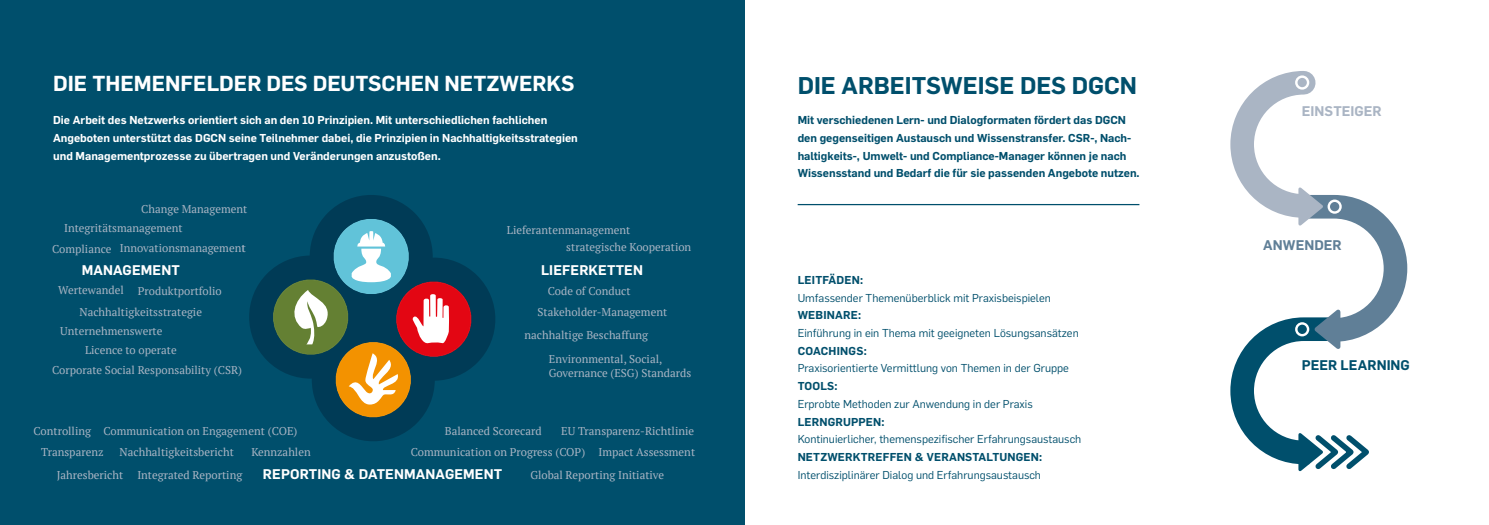
<style>
.page{position:relative;width:1489px;height:525px;background:#fff}
.page>*{position:absolute;margin:0;border:0;box-sizing:border-box;transform-origin:0 0}
.t1{font:600 23.75px "Flama";color:#004f6c}
.t2{font:600 21.25px "Flama";color:#fff}
.t3{font:600 13.75px "Flama";letter-spacing:.01em;color:#fff}
.t4{font:600 13.75px "Flama";letter-spacing:.005em;color:#004f6c}
.t5{font:600 13.75px "Flama";letter-spacing:.005em;color:#aab5c4}
.t6{font:600 13.75px "Flama";color:#607f97}
.t7{font:11.25px/13.5px "PT Serif";color:#aab5c4}
.t8{font:11.25px "Flama";color:#004f6c}
.t9{font:600 11.25px/17.8px "Flama";color:#004f6c}
.t10{font:600 11.25px/17.8px "Flama";color:#fff}
.t11{font:600 11.25px "Flama";letter-spacing:.02em;color:#004f6c}
</style>
<div class="page">
<div style="left:0;top:0;width:744px;height:524px;background:#004f6c"></div>
<svg style="left:249px;top:195px;width:246px;height:246px"></svg>
<svg style="left:268px;top:214px;width:208px;height:206px"></svg>
<hr style="left:797px;top:204px;width:342px;height:1px;background:#004f6c">
<svg style="left:1230px;top:71px;width:178px;height:401px"></svg>
<h2 class="t2" style="left:53px;top:68px;width:523px">DIE THEMENFELDER DES DEUTSCHEN NETZWERKS</h2>
<p class="t10" style="left:53px;top:110px;width:526px">Die Arbeit des Netzwerks orientiert sich an den 10 Prinzipien. Mit unterschiedlichen fachlichen<br>Angeboten unterstützt das DGCN seine Teilnehmer dabei, die Prinzipien in Nachhaltigkeitsstrategien und Managementprozesse zu übertragen und Veränderungen anzustoßen.</p>
<p class="t7" style="left:141px;top:202px;width:108px">Change Management</p>
<p class="t7" style="left:64px;top:221px;width:120px">Integritätsmanagement</p>
<p class="t7" style="left:120px;top:241px;width:127px">Innovationsmanagement</p>
<p class="t7" style="left:58px;top:283px;width:67px">Wertewandel</p>
<p class="t7" style="left:52px;top:242px;width:61px">Compliance</p>
<p class="t3" style="left:82px;top:259px;width:100px">MANAGEMENT</p>
<p class="t7" style="left:138px;top:283px;width:85px">Produktportfolio</p>
<p class="t7" style="left:79px;top:305px;width:124px">Nachhaltigkeitsstrategie</p>
<p class="t7" style="left:60px;top:324px;width:104px">Unternehmenswerte</p>
<p class="t7" style="left:85px;top:342px;width:93px">Licence to operate</p>
<p class="t7" style="left:52px;top:362px;width:191px">Corporate Social Responsability (CSR)</p>
<p class="t7" style="left:507px;top:223px;width:125px">Lieferantenmanagement</p>
<p class="t7" style="left:566px;top:240px;width:126px">strategische Kooperation</p>
<p class="t7" style="left:548px;top:283px;width:84px">Code of Conduct</p>
<p class="t3" style="left:541px;top:259px;width:103px">LIEFERKETTEN</p>
<p class="t7" style="left:537px;top:305px;width:131px">Stakeholder-Management</p>
<p class="t7" style="left:524px;top:328px;width:125px">nachhaltige Beschaffung</p>
<p class="t7" style="left:549px;top:352px;width:144px">Environmental, Social,<br>Governance (ESG) Standards</p>
<p class="t7" style="left:445px;top:423px;width:98px">Balanced Scorecard</p>
<p class="t3" style="left:263px;top:464px;width:241px">REPORTING &amp; DATENMANAGEMENT</p>
<p class="t7" style="left:34px;top:423px;width:59px">Controlling</p>
<p class="t7" style="left:561px;top:423px;width:134px">EU Transparenz-Richtlinie</p>
<p class="t7" style="left:103px;top:423px;width:195px">Communication on Engagement (COE)</p>
<p class="t7" style="left:41px;top:445px;width:64px">Transparenz</p>
<p class="t7" style="left:120px;top:445px;width:116px">Nachhaltigkeitsbericht</p>
<p class="t7" style="left:251px;top:445px;width:61px">Kennzahlen</p>
<p class="t7" style="left:411px;top:445px;width:286px">Communication on Progress (COP) Impact Assessment</p>
<p class="t7" style="left:137px;top:468px;width:106px">Integrated Reporting</p>
<p class="t7" style="left:530px;top:468px;width:135px">Global Reporting Initiative</p>
<p class="t7" style="left:57px;top:468px;width:68px">Jahresbericht</p>
<h1 class="t1" style="left:797px;top:68px;width:341px">DIE ARBEITSWEISE DES DGCN</h1>
<p class="t9" style="left:797px;top:110px;width:343px">Mit verschiedenen Lern- und Dialogformaten fördert das DGCN den gegenseitigen Austausch und Wissenstransfer. CSR-, Nach&shy;haltigkeits-, Umwelt- und Compliance-Manager können je nach Wissensstand und Bedarf die für sie passenden Angebote nutzen.</p>
<p class="t11" style="left:797px;top:271px;width:67px">LEITFÄDEN:</p>
<p class="t8" style="left:797px;top:289px;width:255px">Umfassender Themenüberblick mit Praxisbeispielen</p>
<p class="t11" style="left:797px;top:307px;width:65px">WEBINARE:</p>
<p class="t8" style="left:797px;top:325px;width:282px">Einführung in ein Thema mit geeigneten Lösungsansätzen</p>
<p class="t11" style="left:797px;top:342px;width:71px">COACHINGS:</p>
<p class="t8" style="left:797px;top:360px;width:273px">Praxisorientierte Vermittlung von Themen in der Gruppe</p>
<p class="t9" style="left:797px;top:376px;width:41px">TOOLS:</p>
<p class="t8" style="left:797px;top:396px;width:237px">Erprobte Methoden zur Anwendung in der Praxis</p>
<p class="t9" style="left:797px;top:412px;width:88px">LERNGRUPPEN:</p>
<p class="t8" style="left:797px;top:431px;width:285px">Kontinuierlicher, themenspezifischer Erfahrungsaustausch</p>
<p class="t9" style="left:797px;top:447px;width:246px">NETZWERKTREFFEN &amp; VERANSTALTUNGEN:</p>
<p class="t8" style="left:797px;top:467px;width:245px">Interdisziplinärer Dialog und Erfahrungsaustausch</p>
<p class="t5" style="left:1301px;top:101px;width:81px">EINSTEIGER</p>
<p class="t6" style="left:1262px;top:235px;width:80px">ANWENDER</p>
<p class="t4" style="left:1301px;top:355px;width:109px">PEER LEARNING</p>
</div>
